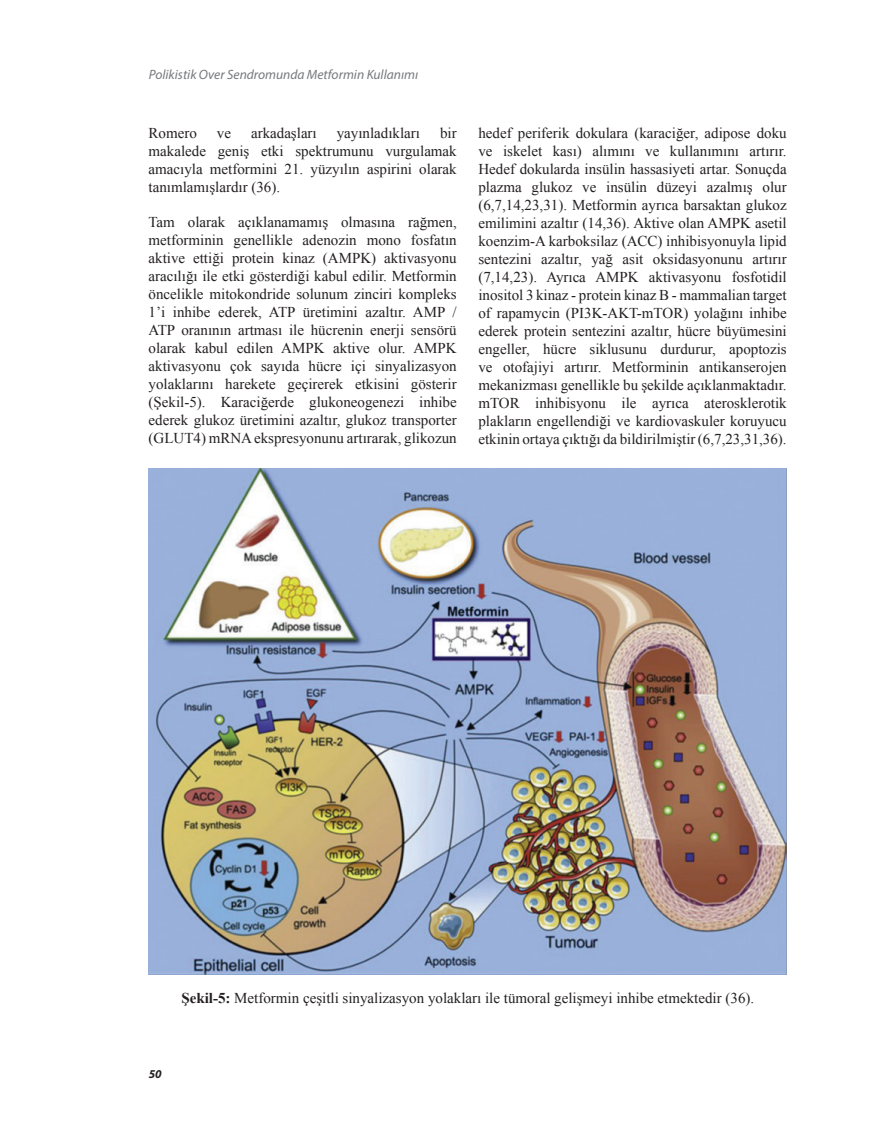
<style>
.page{position:relative;width:893px;height:1127px;background:#fff}
.page>*{position:absolute;margin:0;border:0;box-sizing:border-box;transform-origin:0 0}
.t1{font:15px/18px "Times New Roman";color:#231f20;text-align:justify}
.t2{font:italic 13.5px "Myriad Pro";color:#76787b}
.t3{font:italic 700 12px "Myriad Pro";color:#231f20}
.s1{font-weight:700}
</style>
<div class="page">
<img style="left:149px;top:468px;width:638px;height:506px">
<p class="t2" style="left:149px;top:67px;width:271px">Polikistik Over Sendromunda Metformin Kullanımı</p>
<p class="t1" style="left:148px;top:124px;width:310px;text-indent:292px">bir makalede geniş etki spektrumunu vurgulamak amacıyla metformini 21. yüzyılın aspirini olarak tanımlamışlardır (36).</p>
<p class="t1" style="left:148px;top:213px;width:310px">Tam olarak açıklanamamış olmasına rağmen, metforminin genellikle adenozin mono fosfatın aktive ettiği protein kinaz (AMPK) aktivasyonu aracılığı ile etki gösterdiği kabul edilir. Metformin öncelikle mitokondride solunum zinciri kompleks 1’i inhibe ederek, ATP üretimini azaltır. AMP / ATP oranının artması ile hücrenin enerji sensörü olarak kabul edilen AMPK aktive olur. AMPK aktivasyonu çok sayıda hücre içi sinyalizasyon yolaklarını harekete geçirerek etkisini gösterir (Şekil-5). Karaciğerde glukoneogenezi inhibe ederek glukoz üretimini azaltır, glukoz transporter (GLUT4) mRNA ekspresyonunu artırarak, glikozun</p>
<p class="t1" style="left:148px;top:124px;width:50px">Romero</p>
<p class="t1" style="left:217px;top:124px;width:16px">ve</p>
<p class="t1" style="left:251px;top:124px;width:67px">arkadaşları</p>
<p class="t1" style="left:337px;top:124px;width:85px">yayınladıkları</p>
<p class="t1" style="left:478px;top:124px;width:310px">hedef periferik dokulara (karaciğer, adipose doku ve iskelet kası) alımını ve kullanımını artırır.<br>Hedef dokularda insülin hassasiyeti artar. Sonuçda plazma glukoz ve insülin düzeyi azalmış olur (6,7,14,23,31). Metformin ayrıca barsaktan glukoz emilimini azaltır (14,36). Aktive olan AMPK asetil koenzim-A karboksilaz (ACC) inhibisyonuyla lipid sentezini azaltır, yağ asit oksidasyonunu artırır (7,14,23). Ayrıca AMPK aktivasyonu fosfotidil inositol 3 kinaz - protein kinaz B - mammalian target of rapamycin (PI3K-AKT-mTOR) yolağını inhibe ederek protein sentezini azaltır, hücre büyümesini engeller, hücre siklusunu durdurur, apoptozis ve otofajiyi artırır. Metforminin antikanserojen mekanizması genellikle bu şekilde açıklanmaktadır. mTOR inhibisyonu ile ayrıca aterosklerotik plakların engellendiği ve kardiovaskuler koruyucu etkinin ortaya çıktığı da bildirilmiştir (6,7,23,31,36).</p>
<p class="t1" style="left:181px;top:988px;width:574px"><span class="s1">Şekil-5:</span> Metformin çeşitli sinyalizasyon yolakları ile tümoral gelişmeyi inhibe etmektedir (36).</p>
<p class="t3" style="left:149px;top:1066px;width:14px">50</p>
</div>
